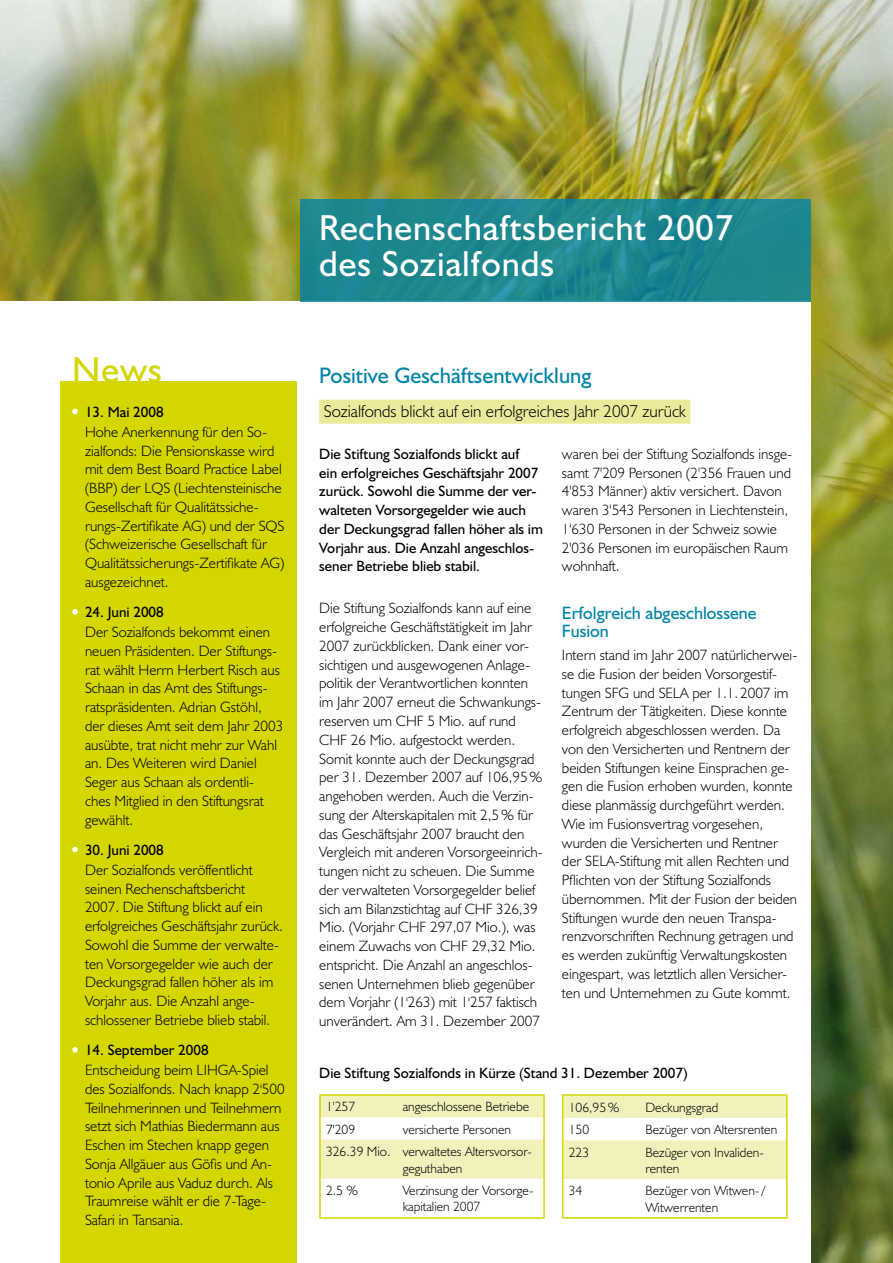
<style>
.page{position:relative;width:893px;height:1263px;background:#fff}
.page>*{position:absolute;margin:0;border:0;box-sizing:border-box;transform-origin:0 0}
.t1{font:36.3px/36.3px "Humanist 521 BT";letter-spacing:.025em;color:#fff}
.t2{font:36.3px "Humanist 521 BT";color:#d4d600}
.t3{font:22.5px "Humanist 521 BT";color:#0084a8}
.t4{font:18px/18px "Humanist 521 BT";color:#0084a8}
.t5{font:300 17.25px "Humanist 521 BT";color:#000}
.t6{font:300 15px/18.8px "Humanist 521 BT";color:#000}
.t7{font:15px/18.8px "Humanist 521 BT";color:#000}
.t8{font:300 13.5px/16.5px "Humanist 521 BT";color:#000}
.s1{font-size:13.5px}
</style>
<div class="page">
<img style="left:0;top:0;width:893px;height:1263px">
<div style="left:0;top:302px;width:811px;height:961px;background:#fff"></div>
<div style="left:61px;top:382px;width:236px;height:881px;background:#d4d600"></div>
<svg style="left:72px;top:409px;width:6px;height:5px"></svg>
<svg style="left:72px;top:609px;width:6px;height:5px"></svg>
<svg style="left:72px;top:847px;width:6px;height:5px"></svg>
<svg style="left:72px;top:1047px;width:6px;height:5px"></svg>
<div style="left:300px;top:199px;width:511px;height:103px;background:#1d878e"></div>
<div style="left:319px;top:400px;width:371px;height:24px;background:#ebea9a"></div>
<svg style="left:321px;top:1096px;width:222px;height:82px"></svg>
<hr style="left:319px;top:1094px;width:78px;height:2px;background:#d4d600">
<hr style="left:319px;top:1096px;width:2px;height:21px;background:#d4d600">
<hr style="left:397px;top:1094px;width:148px;height:2px;background:#d4d600">
<hr style="left:543px;top:1096px;width:2px;height:21px;background:#d4d600">
<hr style="left:319px;top:1117px;width:2px;height:23px;background:#d4d600">
<hr style="left:543px;top:1117px;width:2px;height:23px;background:#d4d600">
<hr style="left:319px;top:1140px;width:2px;height:38px;background:#d4d600">
<hr style="left:543px;top:1140px;width:2px;height:38px;background:#d4d600">
<hr style="left:319px;top:1178px;width:2px;height:39px;background:#d4d600">
<hr style="left:543px;top:1178px;width:2px;height:39px;background:#d4d600">
<hr style="left:319px;top:1217px;width:226px;height:2px;background:#d4d600">
<svg style="left:562px;top:1096px;width:225px;height:83px"></svg>
<hr style="left:562px;top:1140px;width:1px;height:39px;background:#d4d600">
<hr style="left:786px;top:1140px;width:1px;height:39px;background:#d4d600">
<hr style="left:562px;top:1179px;width:1px;height:38px;background:#d4d600">
<hr style="left:786px;top:1179px;width:1px;height:38px;background:#d4d600">
<hr style="left:562px;top:1217px;width:77px;height:2px;background:#d4d600">
<hr style="left:639px;top:1217px;width:148px;height:2px;background:#d4d600">
<hr style="left:562px;top:1094px;width:225px;height:2px;background:#d4d600">
<h1 class="t2" style="left:72px;top:347px;width:91px">News</h1>
<p class="t7" style="left:85px;top:402px;width:80px">13. Mai 2008</p>
<p class="t6" style="left:85px;top:422px;width:201px">Hohe Anerkennung für den So&shy;zialfonds: Die Pensionskasse wird mit dem Best Board Practice Label (BBP) der LQS (Liechtensteinische<br>Gesellschaft für Qualitätssiche&shy;rungs-Zertifikate AG) und der SQS (Schweizerische Gesellschaft für<br>Qualitätssicherungs-Zertifikate AG) ausgezeichnet.</p>
<p class="t7" style="left:85px;top:602px;width:80px">24. Juni 2008</p>
<p class="t6" style="left:85px;top:622px;width:200px">Der Sozialfonds bekommt einen neuen Präsidenten. Der Stiftungs&shy;rat wählt Herrn Herbert Risch aus<br>Schaan in das Amt des Stiftungs&shy;ratspräsidenten. Adrian Gstöhl, der dieses Amt seit dem Jahr 2003 ausübte, trat nicht mehr zur Wahl an. Des Weiteren wird Daniel<br>Seger aus Schaan als ordentli&shy;ches Mitglied in den Stiftungsrat gewählt.</p>
<p class="t7" style="left:85px;top:840px;width:80px">30. Juni 2008</p>
<p class="t6" style="left:85px;top:860px;width:199px">Der Sozialfonds veröffentlicht seinen Rechenschaftsbericht<br>2007. Die Stiftung blickt auf ein erfolgreiches Geschäftsjahr zurück.<br>Sowohl die Summe der verwalte&shy;ten Vorsorgegelder wie auch der Deckungsgrad fallen höher als im Vorjahr aus. Die Anzahl ange&shy;schlossener Betriebe blieb stabil.</p>
<p class="t7" style="left:85px;top:1040px;width:125px">14. September 2008</p>
<p class="t6" style="left:85px;top:1060px;width:201px">Entscheidung beim LIHGA-Spiel des Sozialfonds. Nach knapp 2<span class="s1">'</span>500<br>Teilnehmerinnen und Teilnehmern setzt sich Mathias Biedermann aus<br>Eschen im Stechen knapp gegen<br>Sonja Allgäuer aus Göfis und An&shy;tonio Aprile aus Vaduz durch. Als<br>Traumreise wählt er die 7-Tage-<br>Safari in Tansania.</p>
<h1 class="t1" style="left:319px;top:208px;width:415px">Rechenschaftsbericht 2007 des Sozialfonds</h1>
<h2 class="t3" style="left:319px;top:362px;width:274px">Positive Geschäftsentwicklung</h2>
<p class="t5" style="left:324px;top:400px;width:364px">Sozialfonds blickt auf ein erfolgreiches Jahr 2007 zurück</p>
<p class="t7" style="left:319px;top:444px;width:225px">Die Stiftung Sozialfonds blickt auf<br>ein erfolgreiches Geschäftsjahr 2007 zurück. Sowohl die Summe der ver&shy;walteten Vorsorgegelder wie auch der Deckungsgrad fallen höher als im Vorjahr aus. Die Anzahl angeschlos&shy;sener Betriebe blieb stabil.</p>
<p class="t6" style="left:319px;top:599px;width:225px">Die Stiftung Sozialfonds kann auf eine erfolgreiche Geschäftstätigkeit im Jahr 2007 zurückblicken. Dank einer vor&shy;sichtigen und ausgewogenen Anlage&shy;politik der Verantwortlichen konnten im Jahr 2007 erneut die Schwankungs&shy;reserven um CHF 5 Mio. auf rund CHF 26 Mio. aufgestockt werden.<br>Somit konnte auch der Deckungsgrad per 31. Dezember 2007 auf 106,95% angehoben werden. Auch die Verzin&shy;sung der Alterskapitalen mit 2,5% für das Geschäftsjahr 2007 braucht den Vergleich mit anderen Vorsorgeeinrich&shy;tungen nicht zu scheuen. Die Summe der verwalteten Vorsorgegelder belief sich am Bilanzstichtag auf CHF 326,39<br>Mio. (Vorjahr CHF 297,07 Mio.), was einem Zuwachs von CHF 29,32 Mio. entspricht. Die Anzahl an angeschlos&shy;senen Unternehmen blieb gegenüber dem Vorjahr (1<span class="s1">'</span>263) mit 1<span class="s1">'</span>257 faktisch unverändert. Am 31. Dezember 2007</p>
<p class="t6" style="left:562px;top:444px;width:232px">waren bei der Stiftung Sozialfonds insge&shy;samt 7'209 Personen (2'356 Frauen und 4'853 Männer) aktiv versichert. Davon waren 3'543 Personen in Liechtenstein, 1'630 Personen in der Schweiz sowie 2'036 Personen im europäischen Raum wohnhaft.</p>
<p class="t4" style="left:562px;top:603px;width:196px">Erfolgreich abgeschlossene<br>Fusion</p>
<p class="t6" style="left:562px;top:645px;width:237px">Intern stand im Jahr 2007 natürlicherwei&shy;se die Fusion der beiden Vorsorgestif&shy;tungen SFG und SELA per 1.1.2007 im Zentrum der Tätigkeiten. Diese konnte erfolgreich abgeschlossen werden. Da von den Versicherten und Rentnern der beiden Stiftungen keine Einsprachen ge&shy;gen die Fusion erhoben wurden, konnte diese planmässig durchgeführt werden.<br>Wie im Fusionsvertrag vorgesehen, wurden die Versicherten und Rentner der SELA-Stiftung mit allen Rechten und Pflichten von der Stiftung Sozialfonds übernommen. Mit der Fusion der beiden Stiftungen wurde den neuen Transpa&shy;renzvorschriften Rechnung getragen und es werden zukünftig Verwaltungskosten eingespart, was letztlich allen Versicher&shy;ten und Unternehmen zu Gute kommt.</p>
<p class="t7" style="left:319px;top:1063px;width:370px">Die Stiftung Sozialfonds in Kürze (Stand 31. Dezember 2007)</p>
<p class="t8" style="left:326px;top:1098px;width:31px">1'257</p>
<p class="t8" style="left:403px;top:1098px;width:128px">angeschlossene Betriebe</p>
<p class="t8" style="left:326px;top:1120px;width:31px">7'209</p>
<p class="t8" style="left:569px;top:1099px;width:52px">106,95%</p>
<p class="t8" style="left:645px;top:1099px;width:75px">Deckungsgrad</p>
<p class="t8" style="left:569px;top:1121px;width:22px">150</p>
<p class="t8" style="left:645px;top:1121px;width:133px">Bezüger von Altersrenten</p>
<p class="t8" style="left:569px;top:1143px;width:22px">223</p>
<p class="t8" style="left:645px;top:1143px;width:120px">Bezüger von Invaliden&shy;renten</p>
<p class="t8" style="left:569px;top:1182px;width:15px">34</p>
<p class="t8" style="left:645px;top:1182px;width:121px">Bezüger von Witwen-/<br>Witwerrenten</p>
<p class="t8" style="left:326px;top:1118px;width:207px;line-height:22.4px;text-indent:77px">versicherte Personen<br>326.39 Mio. verwaltetes Altersvorsor-</p>
<p class="t8" style="left:403px;top:1159px;width:61px">geguthaben</p>
<p class="t8" style="left:326px;top:1182px;width:34px">2.5 %</p>
<p class="t8" style="left:403px;top:1182px;width:132px">Verzinsung der Vorsorge&shy;kapitalien 2007</p>
</div>
